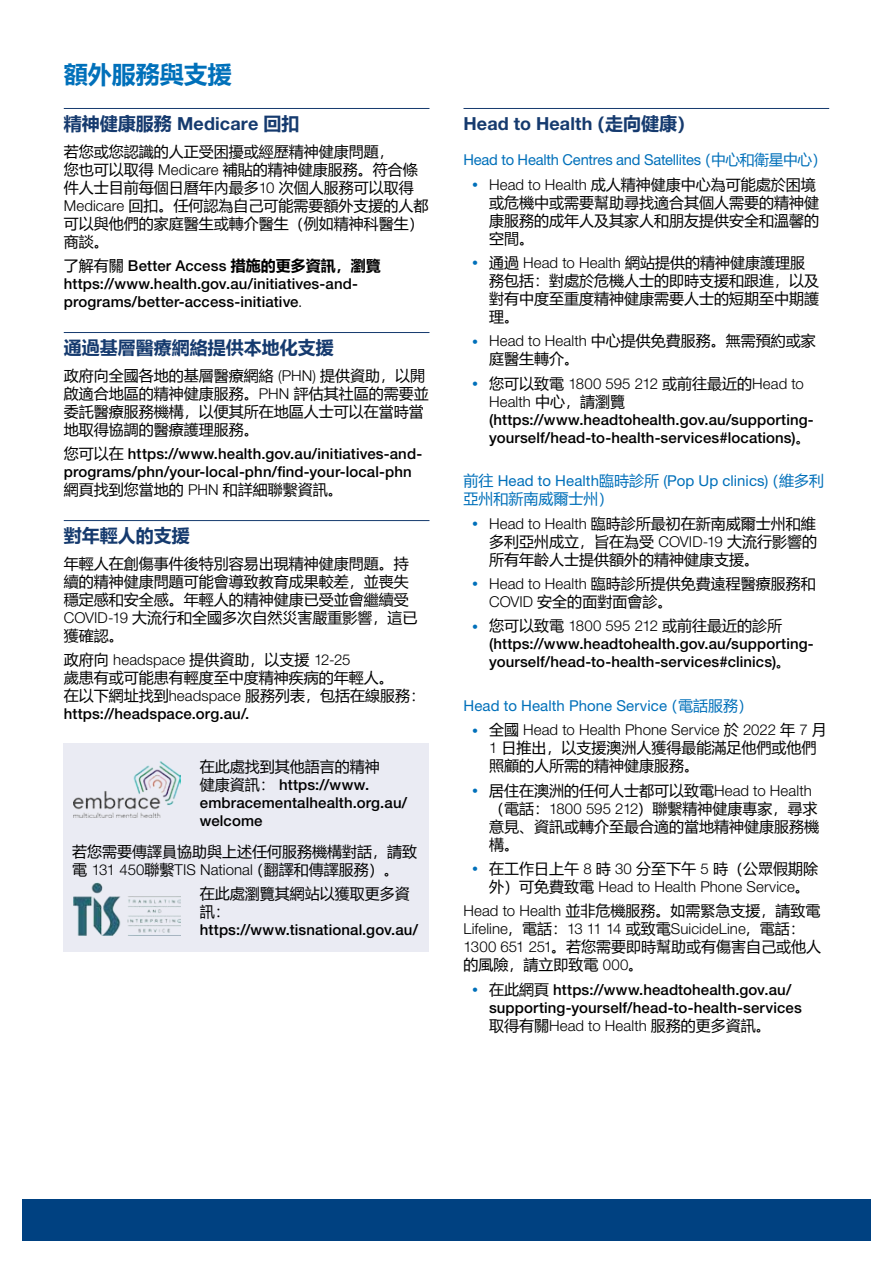
<style>
.page{position:relative;width:893px;height:1263px;background:#fff}
.page>*{position:absolute;margin:0;border:0;box-sizing:border-box;transform-origin:0 0}
.t1{font:700 24px "Microsoft Ya Hei";color:#0070ba}
.t2{font:700 18px "Microsoft Ya Hei";color:#153a6e}
.t3{font:700 18px "Helvetica Neue LT Std";letter-spacing:.005em;color:#153a6e}
.t4{font:15px/18px "Microsoft Ya Hei";color:#000}
.t5{font:500 15px/18px "Helvetica Neue LT Std";letter-spacing:.005em;color:#000}
.t6{font:300 15px "Helvetica Neue LT Std";letter-spacing:.005em;color:#000}
.t7{font:15px "Helvetica Neue LT Std";color:#0070ba}
.t8{font:15px "Microsoft Ya Hei";color:#0070ba}
.s1{font-family:"Helvetica Neue LT Std"}
.s2{font-family:"Helvetica Neue LT Std";font-weight:300}
.s3{font-family:"Microsoft Ya Hei";font-weight:400}
.s4{font-family:"Microsoft Ya Hei";font-weight:700}
.s5{font-weight:300}
.s6{font-family:"Microsoft Ya Hei"}
.s7{font-family:"Helvetica Neue LT Std";font-weight:300;font-size:12px;color:#0070ba}
.s8{font-weight:300;font-size:12px;color:#0070ba}
.s9{font-size:12px;color:#0070ba}
</style>
<div class="page">
<hr style="left:64px;top:108px;width:365px;height:1px;background:#153a6e">
<hr style="left:64px;top:332px;width:365px;height:1px;background:#153a6e">
<hr style="left:64px;top:520px;width:365px;height:1px;background:#153a6e">
<div style="left:64px;top:743px;width:365px;height:209px;background:#eaebf3"></div>
<img style="left:73px;top:761px;width:108px;height:57px">
<img style="left:73px;top:882px;width:108px;height:53px">
<hr style="left:463px;top:108px;width:366px;height:1px;background:#153a6e">
<div style="left:0;top:1199px;width:893px;height:64px;background:#004181"></div>
<div style="left:0;top:0;width:21px;height:1263px;background:#fff"></div>
<div style="left:0;top:1242px;width:893px;height:21px;background:#fff"></div>
<div style="left:872px;top:0;width:21px;height:1263px;background:#fff"></div>
<h1 class="t1" style="left:64px;top:58px;width:169px">額外服務與支援</h1>
<p class="t2" style="left:64px;top:111px;width:237px">精神健康服務 <span class="s1">Medicare</span> 回扣</p>
<p class="t4" style="left:64px;top:142px;width:366px">若您或您認識的人正受困擾或經歷精神健康問題，<br>您也可以取得 <span class="s2">Medicare</span> 補貼的精神健康服務。符合條件人士目前每個日曆年內最多<span class="s2">10</span> 次個人服務可以取得<br><span class="s2">Medicare</span> 回扣。任何認為自己可能需要額外支援的人都可以與他們的家庭醫生或轉介醫生（例如精神科醫生）商談。</p>
<p class="t5" style="left:64px;top:256px;width:318px"><span class="s3">了解有關</span> Better Access <span class="s4">措施的更多資訊，瀏覽</span>https://www.health.gov.au/initiatives-and&shy;programs/better-access-initiative<span class="s5">.</span></p>
<p class="t2" style="left:64px;top:335px;width:271px">通過基層醫療網絡提供本地化支援</p>
<p class="t4" style="left:64px;top:366px;width:366px">政府向全國各地的基層醫療網絡 <span class="s2">(PHN)</span> 提供資助，以開啟適合地區的精神健康服務。<span class="s2">PHN</span> 評估其社區的需要並委託醫療服務機構，以便其所在地區人士可以在當時當地取得協調的醫療護理服務。</p>
<p class="t5" style="left:64px;top:445px;width:360px"><span class="s3">您可以在</span> https://www.health.gov.au/initiatives-and&shy;programs/phn/your-local-phn/find-your-local-phn</p>
<p class="t4" style="left:64px;top:480px;width:281px">網頁找到您當地的 <span class="s2">PHN</span> 和詳細聯繫資訊。</p>
<p class="t2" style="left:64px;top:523px;width:127px">對年輕人的支援</p>
<p class="t4" style="left:64px;top:554px;width:355px">年輕人在創傷事件後特別容易出現精神健康問題。持續的精神健康問題可能會導致教育成果較差，並喪失穩定感和安全感。年輕人的精神健康已受並會繼續受<br><span class="s2">COVID-19</span> 大流行和全國多次自然災害嚴重影響，這已獲確認。</p>
<p class="t6" style="left:64px;top:651px;width:288px"><span class="s3">政府向</span> headspace <span class="s3">提供資助，以支援</span> 12-25</p>
<p class="t4" style="left:64px;top:668px;width:363px">歲患有或可能患有輕度至中度精神疾病的年輕人。<br>在以下網址找到<span class="s2">headspace</span> 服務列表，包括在線服務：</p>
<p class="t5" style="left:64px;top:705px;width:187px">https://headspace.org.au/.</p>
<p class="t4" style="left:200px;top:757px;width:181px">在此處找到其他語言的精神</p>
<p class="t5" style="left:200px;top:776px;width:209px"><span class="s3">健康資訊：</span> https://www. embracementalhealth.org.au/ welcome</p>
<p class="t4" style="left:72px;top:842px;width:346px">若您需要傳譯員協助與上述任何服務機構對話，請致</p>
<p class="t6" style="left:72px;top:860px;width:328px"><span class="s3">電</span> 131 450<span class="s3">聯繫</span>TIS National<span class="s3">（翻譯和傳譯服務）。</span></p>
<p class="t4" style="left:200px;top:884px;width:211px">在此處瀏覽其網站以獲取更多資訊：</p>
<p class="t5" style="left:200px;top:921px;width:220px">https://www.tisnational.gov.au/</p>
<p class="t3" style="left:463px;top:113px;width:233px">Head to Health<span class="s6">（走向健康）</span></p>
<p class="t7" style="left:463px;top:151px;width:365px">Head to Health Centres and Satellites<span class="s6">（中心和衛星中心）</span></p>
<p class="t4" style="left:489px;top:175px;width:331px;text-indent:-17px"><span class="s7">•</span> <span class="s2">Head to Health</span> 成人精神健康中心為可能處於困境或危機中或需要幫助尋找適合其個人需要的精神健康服務的成年人及其家人和朋友提供安全和溫馨的空間。</p>
<p class="t4" style="left:489px;top:253px;width:331px;text-indent:-17px"><span class="s7">•</span> 通過 <span class="s2">Head to Health</span> 網站提供的精神健康護理服務包括：對處於危機人士的即時支援和跟進，以及對有中度至重度精神健康需要人士的短期至中期護理。</p>
<p class="t4" style="left:489px;top:331px;width:328px;text-indent:-17px"><span class="s7">•</span> <span class="s2">Head to Health</span> 中心提供免費服務。無需預約或家庭醫生轉介。</p>
<p class="t5" style="left:489px;top:374px;width:326px;text-indent:-17px"><span class="s8">•</span> <span class="s3">您可以致電</span> <span class="s5">1800 595 212</span> <span class="s3">或前往最近的</span><span class="s5">Head to Health</span> <span class="s3">中心，請瀏覽</span>(https://www.headtohealth.gov.au/supporting&shy;yourself/head-to-health-services#locations)<span class="s3">。</span></p>
<p class="t7" style="left:463px;top:472px;width:362px"><span class="s6">前往</span> Head to Health<span class="s6">臨時診所</span> (Pop Up clinics)<span class="s6">（維多利</span></p>
<p class="t8" style="left:463px;top:489px;width:151px">亞州和新南威爾士州）</p>
<p class="t4" style="left:489px;top:514px;width:329px;text-align:justify;text-indent:-17px"><span class="s7">•</span> <span class="s2">Head to Health</span> 臨時診所最初在新南威爾士州和維多利亞州成立，旨在為受 <span class="s2">COVID-19</span> 大流行影響的所有年齡人士提供額外的精神健康支援。</p>
<p class="t4" style="left:489px;top:574px;width:328px;text-indent:-17px"><span class="s7">•</span> <span class="s2">Head to Health</span> 臨時診所提供免費遠程醫療服務和<br><span class="s2">COVID</span> 安全的面對面會診。</p>
<p class="t4" style="left:472px;top:616px;width:312px"><span class="s7">•</span> 您可以致電 <span class="s2">1800 595 212</span> 或前往最近的診所</p>
<p class="t5" style="left:489px;top:635px;width:326px">(https://www.headtohealth.gov.au/supporting&shy;yourself/head-to-health-services#clinics)<span class="s3">。</span></p>
<p class="t7" style="left:463px;top:697px;width:291px">Head to Health Phone Service<span class="s6">（電話服務）</span></p>
<p class="t6" style="left:472px;top:721px;width:356px"><span class="s9">•</span> <span class="s3">全國</span> Head to Health Phone Service <span class="s3">於</span> 2022 <span class="s3">年</span> 7 <span class="s3">月</span></p>
<p class="t4" style="left:489px;top:738px;width:329px"><span class="s2">1</span> 日推出，以支援澳洲人獲得最能滿足他們或他們照顧的人所需的精神健康服務。</p>
<p class="t4" style="left:489px;top:781px;width:331px;text-indent:-17px"><span class="s7">•</span> 居住在澳洲的任何人士都可以致電<span class="s2">Head to Health</span>（電話：<span class="s2">1800 595 212</span>）聯繫精神健康專家，尋求意見、資訊或轉介至最合適的當地精神健康服務機構。</p>
<p class="t4" style="left:472px;top:859px;width:348px"><span class="s7">•</span> 在工作日上午 <span class="s2">8</span> 時 <span class="s2">30</span> 分至下午 <span class="s2">5</span> 時（公眾假期除</p>
<p class="t6" style="left:489px;top:877px;width:322px"><span class="s3">外）可免費致電</span> Head to Health Phone Service<span class="s3">。</span></p>
<p class="t4" style="left:463px;top:901px;width:358px"><span class="s2">Head to Health</span> 並非危機服務。如需緊急支援，請致電</p>
<p class="t6" style="left:463px;top:920px;width:343px">Lifeline<span class="s3">，電話：</span>13 11 14 <span class="s3">或致電</span>SuicideLine<span class="s3">，電話：</span></p>
<p class="t4" style="left:463px;top:937px;width:359px"><span class="s2">1300 651 251</span>。若您需要即時幫助或有傷害自己或他人的風險，請立即致電 <span class="s2">000</span>。</p>
<p class="t5" style="left:489px;top:980px;width:314px;text-indent:-17px"><span class="s8">•</span> <span class="s3">在此網頁</span> https://www.headtohealth.gov.au/ supporting-yourself/head-to-health-services</p>
<p class="t4" style="left:489px;top:1016px;width:283px">取得有關<span class="s2">Head to Health</span> 服務的更多資訊。</p>
</div>
